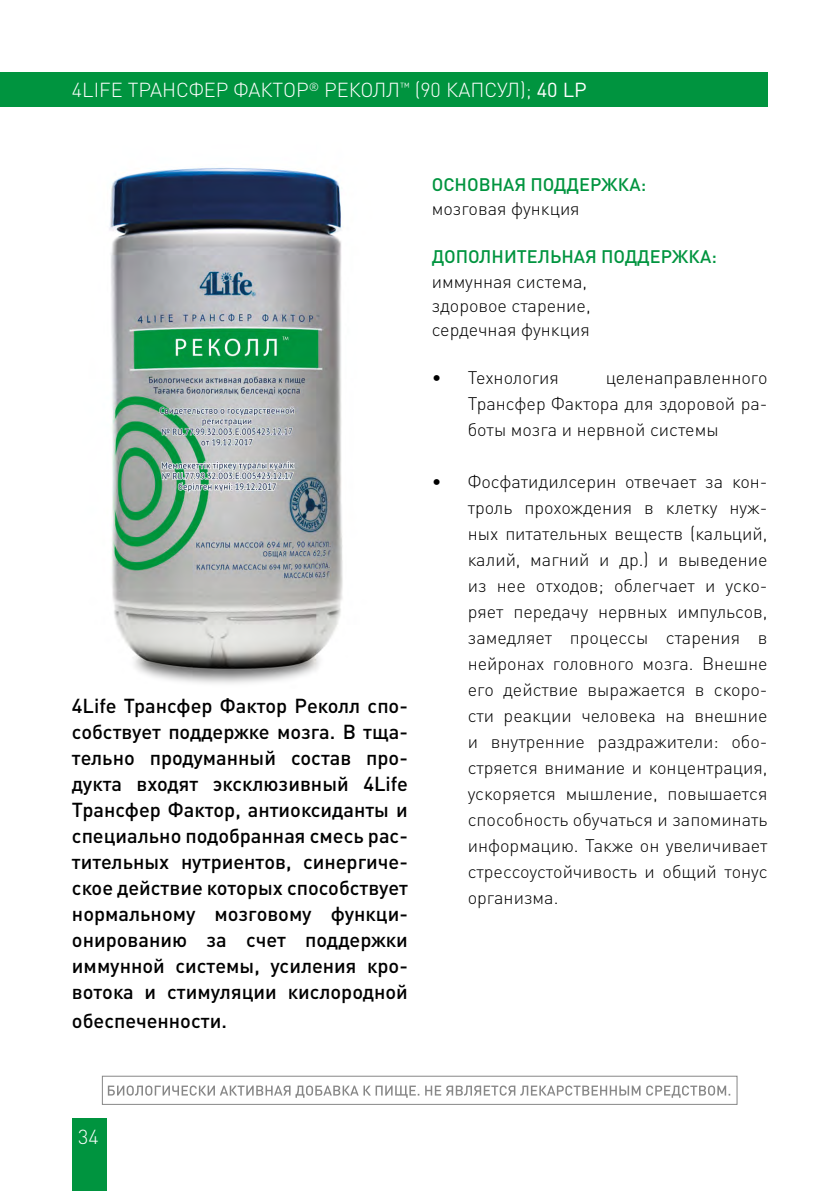
<style>
.page{position:relative;width:840px;height:1191px;background:#fff}
.page>*{position:absolute;margin:0;border:0;box-sizing:border-box;transform-origin:0 0}
.t1{font:500 20px/26px "DIN Pro";color:#000;text-align:justify}
.t2{font:300 20px "DIN Pro";color:#fff}
.t3{font:300 18px/26px "DIN Pro";color:#000;text-align:justify}
.t4{font:500 18px "DIN Pro";color:#00943f}
.s1{font-weight:400}
</style>
<div class="page">
<div style="left:0;top:72px;width:767px;height:34px;background:#00943f"></div>
<div style="left:72px;top:1119px;width:34px;height:72px;background:#00943f"></div>
<img style="left:109px;top:167px;width:234px;height:517px">
<svg style="left:108px;top:1085px;width:621px;height:12px"></svg>
<div style="left:102px;top:1075px;width:635px;height:29px;border:1px solid #878787"></div>
<p class="t2" style="left:72px;top:75px;width:516px">4LIFE ТРАНСФЕР ФАКТОР<sup>®</sup> РЕКОЛЛ<sup>™</sup> (90 КАПСУЛ); <span class="s1">40 LP</span></p>
<p class="t1" style="left:72px;top:691px;width:337px">4Life Трансфер Фактор Реколл спо&shy;собствует поддержке мозга. В тща&shy;тельно продуманный состав про&shy;дукта входят эксклюзивный 4Life Трансфер Фактор, антиоксиданты и специально подобранная смесь рас&shy;тительных нутриентов, синергиче&shy;ское действие которых способствует нормальному мозговому функци&shy;онированию за счет поддержки иммунной системы, усиления кро&shy;вотока и стимуляции кислородной</p>
<p class="t1" style="left:72px;top:1005px;width:156px">обеспеченности.</p>
<p class="t4" style="left:431px;top:170px;width:216px">ОСНОВНАЯ ПОДДЕРЖКА:</p>
<p class="t3" style="left:431px;top:194px;width:149px">мозговая функция</p>
<p class="t4" style="left:431px;top:242px;width:286px">ДОПОЛНИТЕЛЬНАЯ ПОДДЕРЖКА:</p>
<p class="t3" style="left:431px;top:267px;width:160px;line-height:24px;text-align:left">иммунная система, здоровое старение, сердечная функция</p>
<p class="t3" style="left:431px;top:362px;width:129px">• Технология</p>
<p class="t3" style="left:467px;top:362px;width:301px;text-indent:138px">целенаправленного Трансфер Фактора для здоровой ра&shy;боты мозга и нервной системы</p>
<p class="t3" style="left:467px;top:466px;width:301px;text-indent:-36px">• Фосфатидилсерин отвечает за кон&shy;троль прохождения в клетку нуж&shy;ных питательных веществ (кальций, калий, магний и др.) и выведение из нее отходов; облегчает и уско&shy;ряет передачу нервных импульсов, замедляет процессы старения в нейронах головного мозга. Внешне его действие выражается в скоро&shy;сти реакции человека на внешние и внутренние раздражители: обо&shy;стряется внимание и концентрация, ускоряется мышление, повышается способность обучаться и запоминать информацию. Также он увеличивает стрессоустойчивость и общий тонус организма.</p>
<p class="t2" style="left:78px;top:1121px;width:22px">34</p>
</div>
